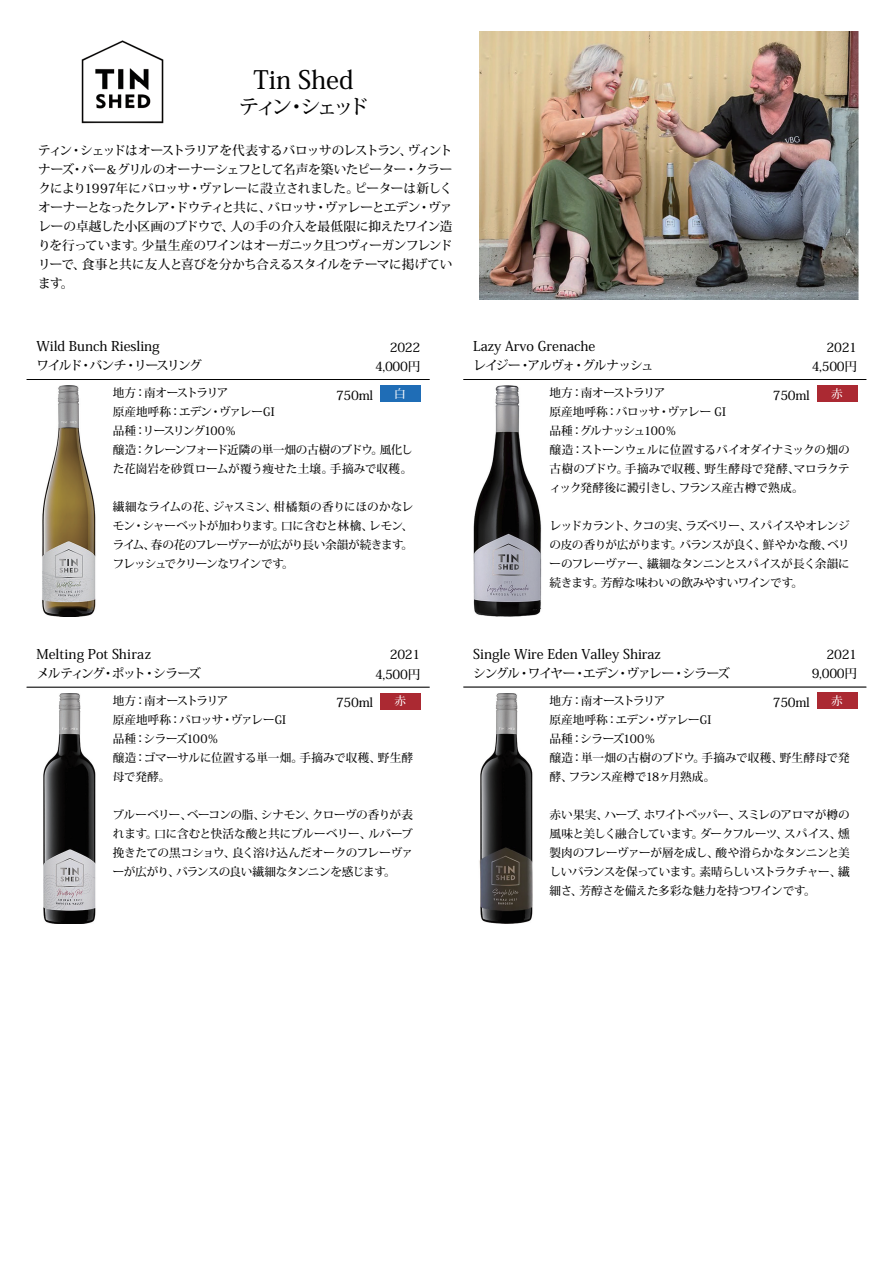
<style>
.page{position:relative;width:893px;height:1263px;background:#fff}
.page>*{position:absolute;margin:0;border:0;box-sizing:border-box;transform-origin:0 0}
.t1{font:500 25.35px "Koz Min Pr 6 N";color:#030303}
.t2{font:500 20.1px "Koz Min Pr 6 N";letter-spacing:-.2em;color:#030303}
.t3{font:500 13.5px "Koz Min Pr 6 N";color:#030303}
.t4{font:500 12.75px/19px "Koz Min Pr 6 N";letter-spacing:-.03em;color:#030303;text-align:right}
.t5{font:500 12.75px "Koz Min Pr 6 N";letter-spacing:-.1em;color:#030303}
.t6{font:500 12.75px "Koz Min Pr 6 N";letter-spacing:-.085em;color:#030303}
.t7{font:500 12.75px "Koz Min Pr 6 N";letter-spacing:-.13em;color:#030303}
.t8{font:500 12.75px "Koz Min Pr 6 N";letter-spacing:-.12em;color:#030303}
.t9{font:500 11.7px/19px "Koz Min Pr 6 N";letter-spacing:-.035em;color:#030303}
.t10{font:500 11.7px "Koz Min Pr 6 N";color:#fff}
</style>
<div class="page">
<img style="left:42px;top:385px;width:54px;height:231px">
<hr style="left:27px;top:379px;width:403px;height:1px;background:#030303">
<div style="left:817px;top:385px;width:40px;height:17px;background:#ab2932"></div>
<img style="left:473px;top:385px;width:69px;height:231px">
<hr style="left:463px;top:379px;width:403px;height:1px;background:#030303">
<div style="left:380px;top:692px;width:40px;height:17px;background:#ab2932"></div>
<img style="left:43px;top:693px;width:53px;height:231px">
<hr style="left:27px;top:687px;width:403px;height:1px;background:#030303">
<img style="left:81px;top:41px;width:83px;height:82px">
<img style="left:479px;top:31px;width:380px;height:269px">
<div style="left:817px;top:692px;width:40px;height:17px;background:#ab2932"></div>
<img style="left:479px;top:693px;width:54px;height:231px">
<hr style="left:463px;top:687px;width:403px;height:1px;background:#030303">
<div style="left:380px;top:385px;width:40px;height:17px;background:#1f6db6"></div>
<h1 class="t1" style="left:254px;top:66px;width:102px">Tin Shed</h1>
<h2 class="t2" style="left:239px;top:95px;width:131px">ティン・シェッド</h2>
<p class="t4" style="left:38px;top:141px;width:416px;text-align:justify">ティン・シェッドはオーストラリアを代表するバロッサのレストラン、ヴィントナーズ・バー＆グリルのオーナーシェフとして名声を築いたピーター・クラークにより1997年にバロッサ・ヴァレーに設立されました。ピーターは新しくオーナーとなったクレア・ドウティと共に、バロッサ・ヴァレーとエデン・ヴァレーの卓越した小区画のブドウで、人の手の介入を最低限に抑えたワイン造りを行っています。少量生産のワインはオーガニック且つヴィーガンフレンドリーで、食事と共に友人と喜びを分かち合えるスタイルをテーマに掲げています。</p>
<p class="t3" style="left:36px;top:339px;width:125px">Wild Bunch Riesling</p>
<p class="t7" style="left:36px;top:358px;width:167px">ワイルド・バンチ・リースリング</p>
<p class="t9" style="left:113px;top:383px;width:302px">地方：南オーストラリア<br>原産地呼称：エデン・ヴァレーGI<br>品種：リースリング100％<br>醸造：クレーンフォード近隣の単一畑の古樹のブドウ。風化した花崗岩を砂質ロームが覆う痩せた土壌。手摘みで収穫。</p>
<p class="t9" style="left:113px;top:498px;width:302px;text-align:justify">繊細なライムの花、ジャスミン、柑橘類の香りにほのかなレモン・シャーベットが加わります。口に含むと林檎、レモン、ライム、春の花のフレーヴァーが広がり長い余韻が続きます。フレッシュでクリーンなワインです。</p>
<p class="t4" style="left:375px;top:338px;width:47px">2022<br>4,000円</p>
<p class="t10" style="left:394px;top:387px;width:13px">白</p>
<p class="t4" style="left:336px;top:386px;width:38px">750ml</p>
<p class="t3" style="left:473px;top:339px;width:124px">Lazy Arvo Grenache</p>
<p class="t6" style="left:473px;top:358px;width:182px">レイジー・アルヴォ・グルナッシュ</p>
<p class="t9" style="left:549px;top:383px;width:302px">地方：南オーストラリア<br>原産地呼称：バロッサ・ヴァレー GI<br>品種：グルナッシュ100％<br>醸造：ストーンウェルに位置するバイオダイナミックの畑の古樹のブドウ。手摘みで収穫、野生酵母で発酵、マロラクティック発酵後に澱引きし、フランス産古樽で熟成。</p>
<p class="t9" style="left:549px;top:517px;width:302px;text-align:justify">レッドカラント、クコの実、ラズベリー、スパイスやオレンジの皮の香りが広がります。バランスが良く、鮮やかな酸、ベリーのフレーヴァー、繊細なタンニンとスパイスが長く余韻に続きます。芳醇な味わいの飲みやすいワインです。</p>
<p class="t4" style="left:812px;top:338px;width:47px">2021<br>4,500円</p>
<p class="t10" style="left:831px;top:387px;width:13px">赤</p>
<p class="t4" style="left:773px;top:386px;width:38px">750ml</p>
<p class="t3" style="left:36px;top:646px;width:116px">Melting Pot Shiraz</p>
<p class="t8" style="left:36px;top:666px;width:166px">メルティング・ポット・シラーズ</p>
<p class="t9" style="left:113px;top:691px;width:302px">地方：南オーストラリア<br>原産地呼称：バロッサ・ヴァレーGI<br>品種：シラーズ100％<br>醸造：ゴマーサルに位置する単一畑。手摘みで収穫、野生酵母で発酵。</p>
<p class="t9" style="left:113px;top:805px;width:302px;text-align:justify">ブルーベリー、ベーコンの脂、シナモン、クローヴの香りが表れます。口に含むと快活な酸と共にブルーベリー、ルバーブ挽きたての黒コショウ、良く溶け込んだオークのフレーヴァーが広がり、バランスの良い繊細なタンニンを感じます。</p>
<p class="t4" style="left:375px;top:645px;width:47px">2021<br>4,500円</p>
<p class="t10" style="left:395px;top:694px;width:13px">赤</p>
<p class="t4" style="left:336px;top:693px;width:38px">750ml</p>
<p class="t3" style="left:473px;top:646px;width:189px">Single Wire Eden Valley Shiraz</p>
<p class="t5" style="left:473px;top:666px;width:258px">シングル・ワイヤー・エデン・ヴァレー・シラーズ</p>
<p class="t9" style="left:549px;top:691px;width:302px">地方：南オーストラリア<br>原産地呼称：エデン・ヴァレーGI<br>品種：シラーズ100％<br>醸造：単一畑の古樹のブドウ。手摘みで収穫、野生酵母で発酵、フランス産樽で18ヶ月熟成。</p>
<p class="t9" style="left:549px;top:805px;width:302px;text-align:justify">赤い果実、ハーブ、ホワイトペッパー、スミレのアロマが樽の風味と美しく融合しています。ダークフルーツ、スパイス、燻製肉のフレーヴァーが層を成し、酸や滑らかなタンニンと美しいバランスを保っています。素晴らしいストラクチャー、繊細さ、芳醇さを備えた多彩な魅力を持つワインです。</p>
<p class="t4" style="left:812px;top:645px;width:47px">2021<br>9,000円</p>
<p class="t10" style="left:831px;top:694px;width:13px">赤</p>
<p class="t4" style="left:773px;top:693px;width:38px">750ml</p>
</div>
